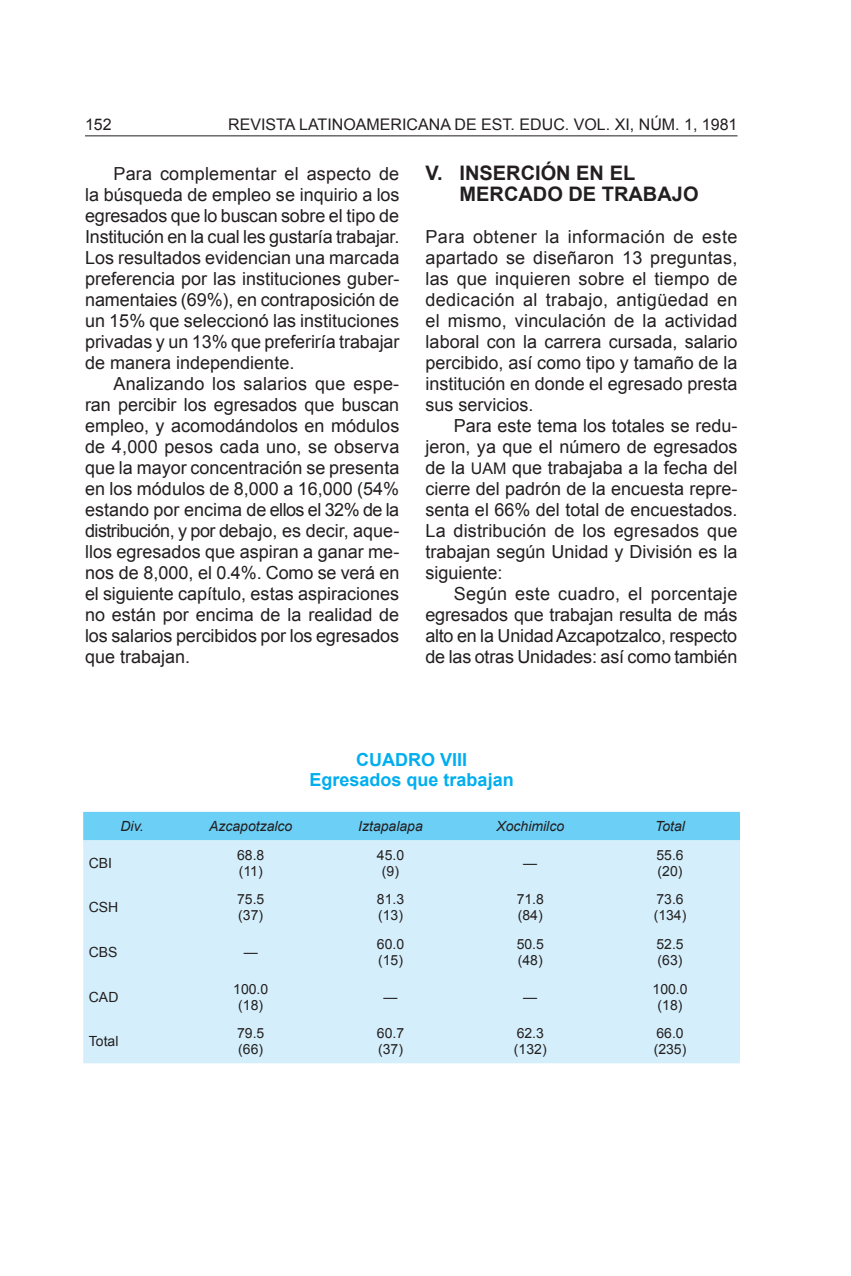
<style>
.page{position:relative;width:851px;height:1276px;background:#fff}
.page>*{position:absolute;margin:0;border:0;box-sizing:border-box;transform-origin:0 0}
.t1{font:700 20px/21px "Arial";color:#231f20}
.t2{font:18px/21px "Arial";color:#231f20;text-align:justify}
.t3{font:700 18px/20px "Arial";color:#00aeef;text-align:center}
.t4{font:16px "Arial";color:#231f20}
.t5{font:14px/16px "Arial";color:#231f20}
.t6{font:italic 14px "Arial";color:#231f20}
.s1{font-style:inherit}
.s2{font-size:16px}
</style>
<div class="page">
<hr style="left:85px;top:135px;width:652px;height:1px;background:#231f20">
<div style="left:83px;top:812px;width:656px;height:28px;background:#6bcff6"></div>
<div style="left:83px;top:840px;width:656px;height:223px;background:#d4effb"></div>
<p class="t4" style="left:85px;top:114px;width:28px">152</p>
<p class="t4" style="left:228px;top:114px;width:510px">REVISTA LATINOAMERICANA DE EST. EDUC. VOL. XI, N<span class="s1">Ú</span>M. 1, 1981</p>
<p class="t2" style="left:85px;top:163px;width:316px;text-indent:28px">Para complementar el aspecto de la búsqueda de empleo se inquirio a los egresados que lo buscan sobre el tipo de Institución en la cual les gustaría trabajar.<br>Los resultados evidencian una marcada preferencia por las instituciones guber&shy;namentaies (69%), en contraposición de un 15% que seleccionó las instituciones privadas y un 13% que preferiría trabajar de manera independiente.</p>
<p class="t2" style="left:85px;top:373px;width:316px;text-indent:28px">Analizando los salarios que espe&shy;ran percibir los egresados que buscan empleo, y acomodándolos en módulos de 4,000 pesos cada uno, se observa que la mayor concentración se presenta en los módulos de 8,000 a 16,000 (54% estando por encima de ellos el 32% de la distribución, y por debajo, es decir, aque&shy;llos egresados que aspiran a ganar me&shy;nos de 8,000, el 0.4%. Como se verá en el siguiente capítulo, estas aspiraciones no están por encima de la realidad de los salarios percibidos por los egresados que trabajan.</p>
<p class="t1" style="left:459px;top:163px;width:240px;text-indent:-34px">V. INSERCIÓN EN EL<br>MERCADO DE TRABAJO</p>
<p class="t2" style="left:425px;top:226px;width:313px">Para obtener la información de este apartado se diseñaron 13 preguntas, las que inquieren sobre el tiempo de dedicación al trabajo, antigüedad en el mismo, vinculación de la actividad laboral con la carrera cursada, salario percibido, así como tipo y tamaño de la institución en donde el egresado presta sus servicios.</p>
<p class="t2" style="left:425px;top:415px;width:313px;text-indent:28px">Para este tema los totales se redu&shy;jeron, ya que el número de egresados de la <span class="s2">UAM</span> que trabajaba a la fecha del cierre del padrón de la encuesta repre&shy;senta el 66% del total de encuestados.<br>La distribución de los egresados que trabajan según Unidad y División es la siguiente:</p>
<p class="t2" style="left:425px;top:583px;width:313px;text-indent:28px">Según este cuadro, el porcentaje egresados que trabajan resulta de más alto en la Unidad Azcapotzalco, respecto de las otras Unidades: así como también</p>
<p class="t3" style="left:309px;top:750px;width:206px">CUADRO VIII<br>Egresados que trabajan</p>
<p class="t6" style="left:120px;top:817px;width:25px">Div.</p>
<p class="t6" style="left:209px;top:817px;width:85px">Azcapotzalco</p>
<p class="t6" style="left:358px;top:817px;width:66px">Iztapalapa</p>
<p class="t6" style="left:496px;top:817px;width:69px">Xochimilco</p>
<p class="t6" style="left:655px;top:817px;width:31px">Total</p>
<p class="t5" style="left:89px;top:855px;width:25px">CBI</p>
<p class="t5" style="left:237px;top:847px;width:29px">68.8 (11)</p>
<p class="t5" style="left:377px;top:847px;width:29px;text-align:center">45.0 (9)</p>
<p class="t5" style="left:523px;top:855px;width:15px">—</p>
<p class="t5" style="left:656px;top:847px;width:29px">55.6 (20)</p>
<p class="t5" style="left:89px;top:899px;width:31px">CSH</p>
<p class="t5" style="left:237px;top:891px;width:29px">75.5 (37)</p>
<p class="t5" style="left:377px;top:891px;width:29px">81.3 (13)</p>
<p class="t5" style="left:516px;top:891px;width:29px">71.8 (84)</p>
<p class="t5" style="left:653px;top:891px;width:34px">73.6 (134)</p>
<p class="t5" style="left:89px;top:944px;width:30px">CBS</p>
<p class="t5" style="left:244px;top:944px;width:15px">—</p>
<p class="t5" style="left:377px;top:936px;width:29px">60.0 (15)</p>
<p class="t5" style="left:516px;top:936px;width:29px">50.5 (48)</p>
<p class="t5" style="left:656px;top:936px;width:29px">52.5 (63)</p>
<p class="t5" style="left:89px;top:989px;width:31px">CAD</p>
<p class="t5" style="left:233px;top:981px;width:37px;text-align:center">100.0 (18)</p>
<p class="t5" style="left:383px;top:989px;width:15px">—</p>
<p class="t5" style="left:523px;top:989px;width:15px">—</p>
<p class="t5" style="left:652px;top:981px;width:37px;text-align:center">100.0 (18)</p>
<p class="t5" style="left:89px;top:1033px;width:31px">Total</p>
<p class="t5" style="left:237px;top:1025px;width:29px">79.5 (66)</p>
<p class="t5" style="left:377px;top:1025px;width:29px">60.7 (37)</p>
<p class="t5" style="left:514px;top:1025px;width:34px">62.3 (132)</p>
<p class="t5" style="left:653px;top:1025px;width:34px">66.0 (235)</p>
</div>
